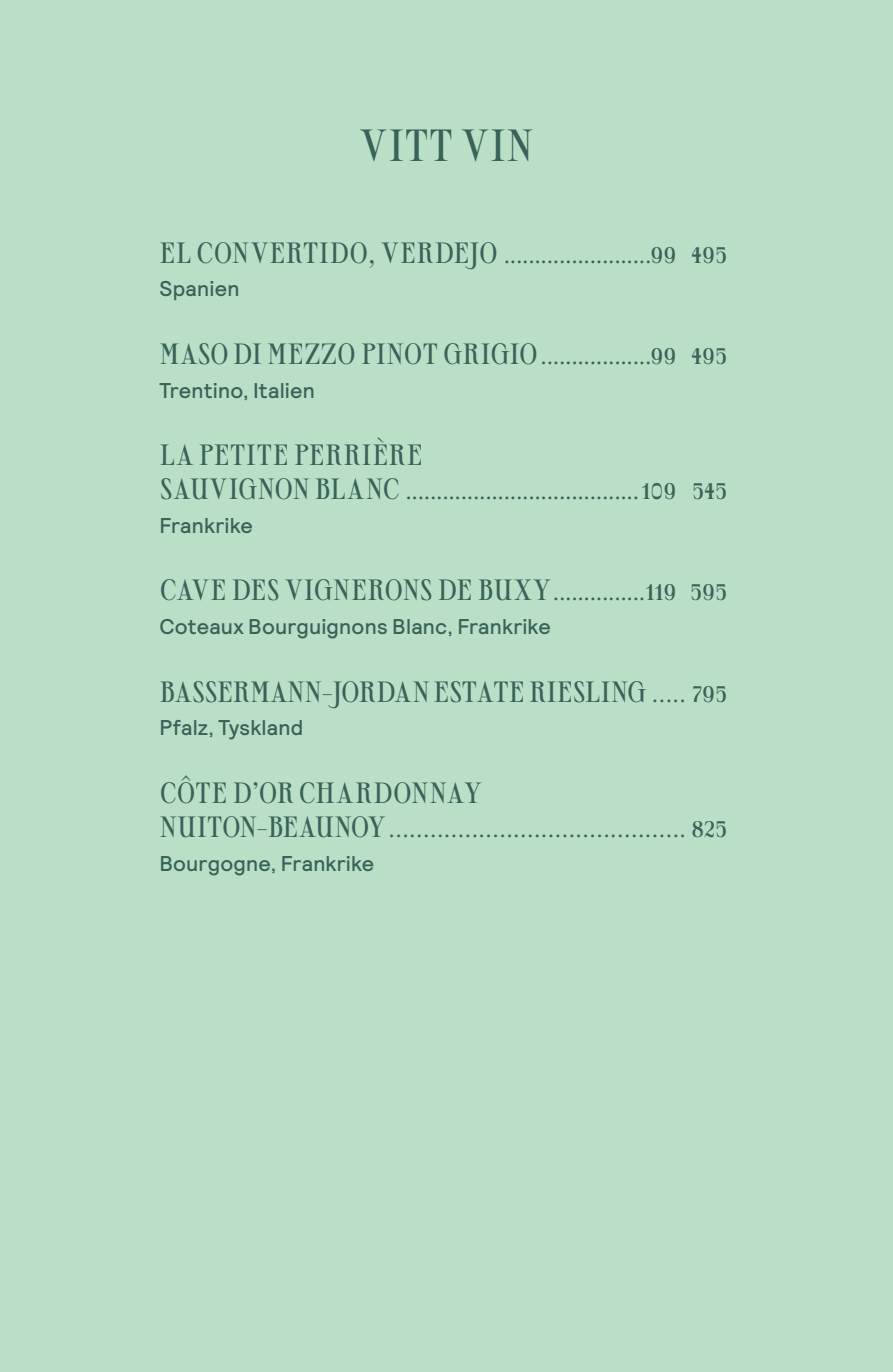
<style>
.page{position:relative;width:893px;height:1372px;background:#fff}
.page>*{position:absolute;margin:0;border:0;box-sizing:border-box;transform-origin:0 0}
.Rubrik{font:45px "Sprat Condesed";letter-spacing:.015em;color:#386359}
.Pris{font:29.25px "Sprat Condesed";letter-spacing:-.015em;color:#386359}
.Pris-2{font:29.25px "Sprat Condesed";letter-spacing:-.035em;color:#386359}
.Pris-3{font:29.25px "Sprat Condesed";letter-spacing:.005em;color:#386359}
.Pris-4{font:500 condensed 22.5px "Sprat";color:#386359}
.Innehåll{font:500 21.38px "Relative";letter-spacing:.01em;color:#386359}
.s1{font-family:"Sprat Condesed";font-weight:400;font-stretch:normal;font-size:29.25px}
.s2{font-family:"Sprat";font-weight:500;font-stretch:condensed;font-size:22.5px}
</style>
<div class="page">
<div style="left:0;top:0;width:893px;height:1371px;background:#b9dfc6"></div>
<p class="Rubrik" style="left:359px;top:119px;width:176px">VITT VIN</p>
<p class="Pris-4" style="left:159px;top:241px;width:347px"><span class="s1">EL CONVERTIDO, VERDEJO</span> ........................</p>
<p class="Pris-4" style="left:650px;top:241px;width:78px">99 495</p>
<p class="Innehåll" style="left:159px;top:277px;width:82px">Spanien</p>
<p class="Pris" style="left:159px;top:336px;width:384px">MASO DI MEZZO PINOT GRIGIO<span class="s2">..................</span></p>
<p class="Pris-4" style="left:650px;top:342px;width:78px">99 495</p>
<p class="Innehåll" style="left:159px;top:378px;width:157px">Trentino, Italien</p>
<p class="Pris-3" style="left:159px;top:437px;width:265px">LA PETITE PERRIÈRE</p>
<p class="Pris-4" style="left:159px;top:477px;width:249px"><span class="s1">SAUVIGNON BLANC</span> .......................................</p>
<p class="Pris-4" style="left:642px;top:477px;width:87px">109 545</p>
<p class="Innehåll" style="left:159px;top:513px;width:95px">Frankrike</p>
<p class="Pris" style="left:159px;top:572px;width:396px">CAVE DES VIGNERONS DE BUXY<span class="s2">................</span></p>
<p class="Pris-4" style="left:646px;top:579px;width:83px">119 595</p>
<p class="Innehåll" style="left:159px;top:614px;width:393px">Coteaux Bourguignons Blanc, Frankrike</p>
<p class="Pris-2" style="left:159px;top:674px;width:569px">BASSERMANN-JORDAN ESTATE RIESLING <span class="s2">..... 795</span></p>
<p class="Innehåll" style="left:159px;top:715px;width:145px">Pfalz, Tyskland</p>
<p class="Pris" style="left:159px;top:775px;width:324px">CÔTE D’OR CHARDONNAY</p>
<p class="Pris-4" style="left:159px;top:815px;width:569px"><span class="s1">NUITON-BEAUNOY</span>........................................... 825</p>
<p class="Innehåll" style="left:159px;top:850px;width:216px">Bourgogne, Frankrike</p>
</div>
